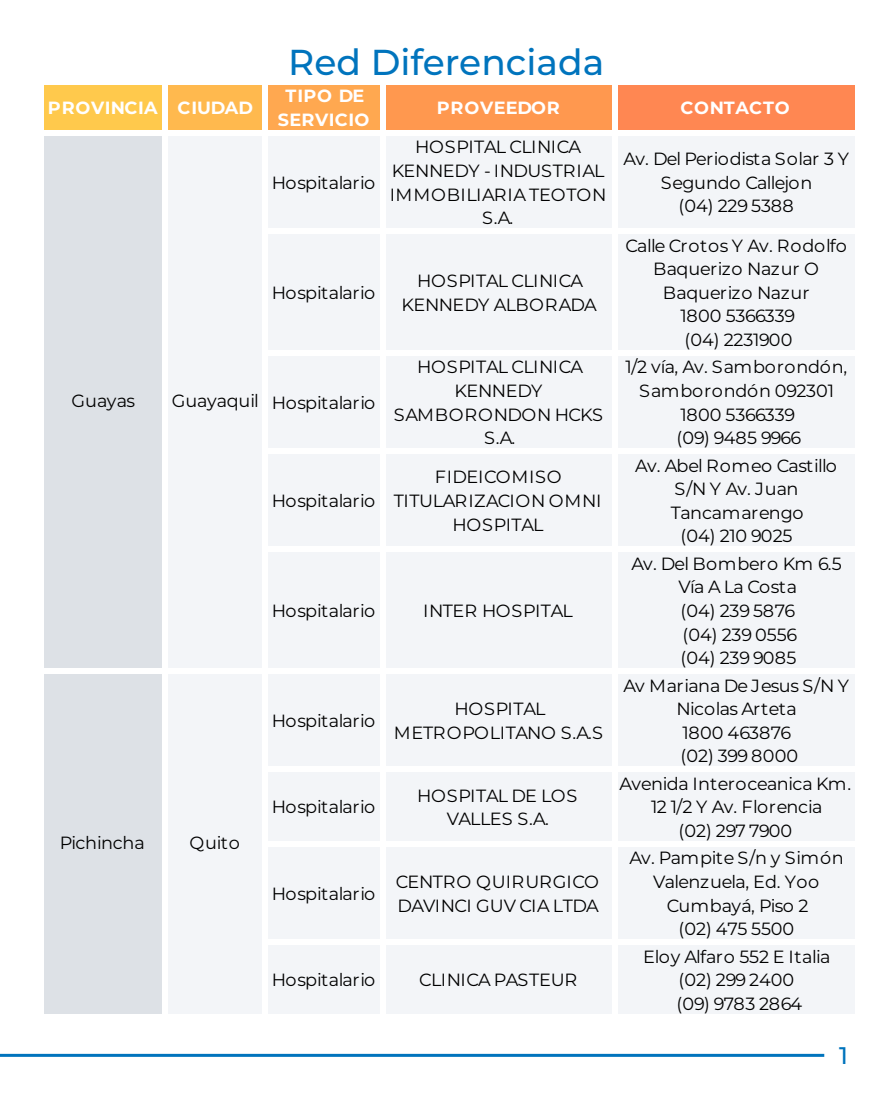
<style>
.page{position:relative;width:893px;height:1101px;background:#fff}
.page>*{position:absolute;margin:0;border:0;box-sizing:border-box;transform-origin:0 0}
.t1{font:500 36px "Montserrat";color:#0074bd}
.t2{font:500 24px "Montserrat";color:#0074bd}
.t3{font:17.7px/23.5px "Montserrat";letter-spacing:-.035em;color:#000;text-align:center}
.t4{font:17.7px/23.5px "Montserrat";letter-spacing:.04em;color:#000;text-align:center}
.t5{font:17.7px/23.5px "Montserrat";letter-spacing:-.005em;color:#000;text-align:center}
.t6{font:17.7px/23.5px "Montserrat";letter-spacing:.03em;color:#000;text-align:center}
.t7{font:700 17.7px/23.5px "Montserrat";letter-spacing:.03em;color:#fff;text-align:center}
.t8{font:700 17.7px "Montserrat";letter-spacing:.01em;color:#fff}
</style>
<div class="page">
<div style="left:42px;top:83px;width:124px;height:51px;background:#ffc94c"></div>
<div style="left:164px;top:83px;width:102px;height:51px;background:#ffb94e"></div>
<div style="left:264px;top:83px;width:120px;height:51px;background:#ffa850"></div>
<div style="left:382px;top:83px;width:233px;height:51px;background:#ff984f"></div>
<div style="left:613px;top:83px;width:246px;height:51px;background:#ff8752"></div>
<div style="left:42px;top:132px;width:124px;height:885px;background:#dde1e6"></div>
<div style="left:164px;top:132px;width:695px;height:885px;background:#f3f5f8"></div>
<div style="left:38px;top:79px;width:6px;height:940px;background:#fff"></div>
<div style="left:162px;top:85px;width:6px;height:934px;background:#fff"></div>
<div style="left:262px;top:85px;width:6px;height:934px;background:#fff"></div>
<div style="left:380px;top:85px;width:6px;height:934px;background:#fff"></div>
<div style="left:611px;top:85px;width:6px;height:934px;background:#fff"></div>
<div style="left:855px;top:85px;width:6px;height:934px;background:#fff"></div>
<div style="left:44px;top:79px;width:817px;height:6px;background:#fff"></div>
<div style="left:44px;top:130px;width:817px;height:6px;background:#fff"></div>
<div style="left:268px;top:228px;width:593px;height:6px;background:#fff"></div>
<div style="left:268px;top:350px;width:593px;height:6px;background:#fff"></div>
<div style="left:268px;top:448px;width:593px;height:6px;background:#fff"></div>
<div style="left:268px;top:546px;width:593px;height:6px;background:#fff"></div>
<div style="left:44px;top:668px;width:817px;height:6px;background:#fff"></div>
<div style="left:268px;top:766px;width:593px;height:6px;background:#fff"></div>
<div style="left:268px;top:841px;width:593px;height:5px;background:#fff"></div>
<div style="left:268px;top:939px;width:593px;height:6px;background:#fff"></div>
<div style="left:44px;top:1013px;width:817px;height:6px;background:#fff"></div>
<hr style="left:0;top:1053px;width:824px;height:3px;background:#0074bd">
<h1 class="t1" style="left:288px;top:37px;width:317px">Red Diferenciada</h1>
<p class="t8" style="left:48px;top:95px;width:207px">PROVINCIA CIUDAD</p>
<p class="t7" style="left:278px;top:83px;width:93px">TIPO DE<br>SERVICIO</p>
<p class="t7" style="left:437px;top:95px;width:124px">PROVEEDOR</p>
<p class="t7" style="left:680px;top:95px;width:111px">CONTACTO</p>
<p class="t3" style="left:272px;top:170px;width:105px">Hospitalario</p>
<p class="t5" style="left:390px;top:135px;width:218px">HOSPITAL CLINICA<br>KENNEDY - INDUSTRIAL<br>IMMOBILIARIA TEOTON<br>S.A.</p>
<p class="t3" style="left:623px;top:146px;width:227px">Av. Del Periodista Solar 3 Y<br>Segundo Callejon<br>(04) 229 5388</p>
<p class="t3" style="left:71px;top:388px;width:65px">Guayas</p>
<p class="t3" style="left:172px;top:388px;width:89px">Guayaquil</p>
<p class="t3" style="left:60px;top:830px;width:87px">Pichincha</p>
<p class="t3" style="left:189px;top:830px;width:52px">Quito</p>
<p class="t3" style="left:272px;top:280px;width:105px">Hospitalario</p>
<p class="t3" style="left:401px;top:268px;width:197px">HOSPITAL CLINICA<br>KENNEDY ALBORADA</p>
<p class="t3" style="left:625px;top:233px;width:223px">Calle Crotos Y Av. Rodolfo<br>Baquerizo Nazur O<br>Baquerizo Nazur<br>1800 5366339<br>(04) 2231900</p>
<p class="t3" style="left:272px;top:390px;width:105px">Hospitalario</p>
<p class="t3" style="left:272px;top:488px;width:105px">Hospitalario</p>
<p class="t3" style="left:393px;top:355px;width:211px">HOSPITAL CLINICA<br>KENNEDY<br>SAMBORONDON HCKS<br>S.A.</p>
<p class="t4" style="left:625px;top:355px;width:223px">1/2 vía, Av. Samborondón,<br>Samborondón 092301<br>1800 5366339<br>(09) 9485 9966</p>
<p class="t6" style="left:393px;top:465px;width:209px">FIDEICOMISO<br>TITULARIZACION OMNI<br>HOSPITAL</p>
<p class="t3" style="left:635px;top:453px;width:203px">Av. Abel Romeo Castillo<br>S/N Y Av. Juan<br>Tancamarengo<br>(04) 210 9025</p>
<p class="t3" style="left:272px;top:598px;width:105px">Hospitalario</p>
<p class="t3" style="left:423px;top:598px;width:151px">INTER HOSPITAL</p>
<p class="t3" style="left:272px;top:708px;width:105px">Hospitalario</p>
<p class="t3" style="left:393px;top:696px;width:211px">HOSPITAL<br>METROPOLITANO S.A.S</p>
<p class="t3" style="left:272px;top:794px;width:105px">Hospitalario</p>
<p class="t3" style="left:417px;top:783px;width:162px">HOSPITAL DE LOS<br>VALLES S.A.</p>
<p class="t3" style="left:272px;top:881px;width:105px">Hospitalario</p>
<p class="t3" style="left:395px;top:869px;width:205px;text-align:left">CENTRO QUIRURGICO<br>DAVINCI GUV CIA LTDA</p>
<p class="t3" style="left:272px;top:967px;width:105px">Hospitalario</p>
<p class="t3" style="left:419px;top:967px;width:160px">CLINICA PASTEUR</p>
<p class="t3" style="left:631px;top:551px;width:212px">Av. Del Bombero Km 6.5<br>Vía A La Costa<br>(04) 239 5876<br>(04) 239 0556<br>(04) 239 9085</p>
<p class="t3" style="left:623px;top:673px;width:227px">Av Mariana De Jesus S/N Y<br>Nicolas Arteta<br>1800 463876<br>(02) 399 8000</p>
<p class="t3" style="left:619px;top:771px;width:233px">Avenida Interoceanica Km.<br>12 1/2 Y Av. Florencia<br>(02) 297 7900</p>
<p class="t3" style="left:629px;top:845px;width:216px">Av. Pampite S/n y Simón<br>Valenzuela, Ed. Yoo<br>Cumbayá, Piso 2<br>(02) 475 5500</p>
<p class="t3" style="left:643px;top:944px;width:189px">Eloy Alfaro 552 E Italia (02) 299 2400<br>(09) 9783 2864</p>
<h2 class="t2" style="left:839px;top:1038px;width:10px">1</h2>
</div>
